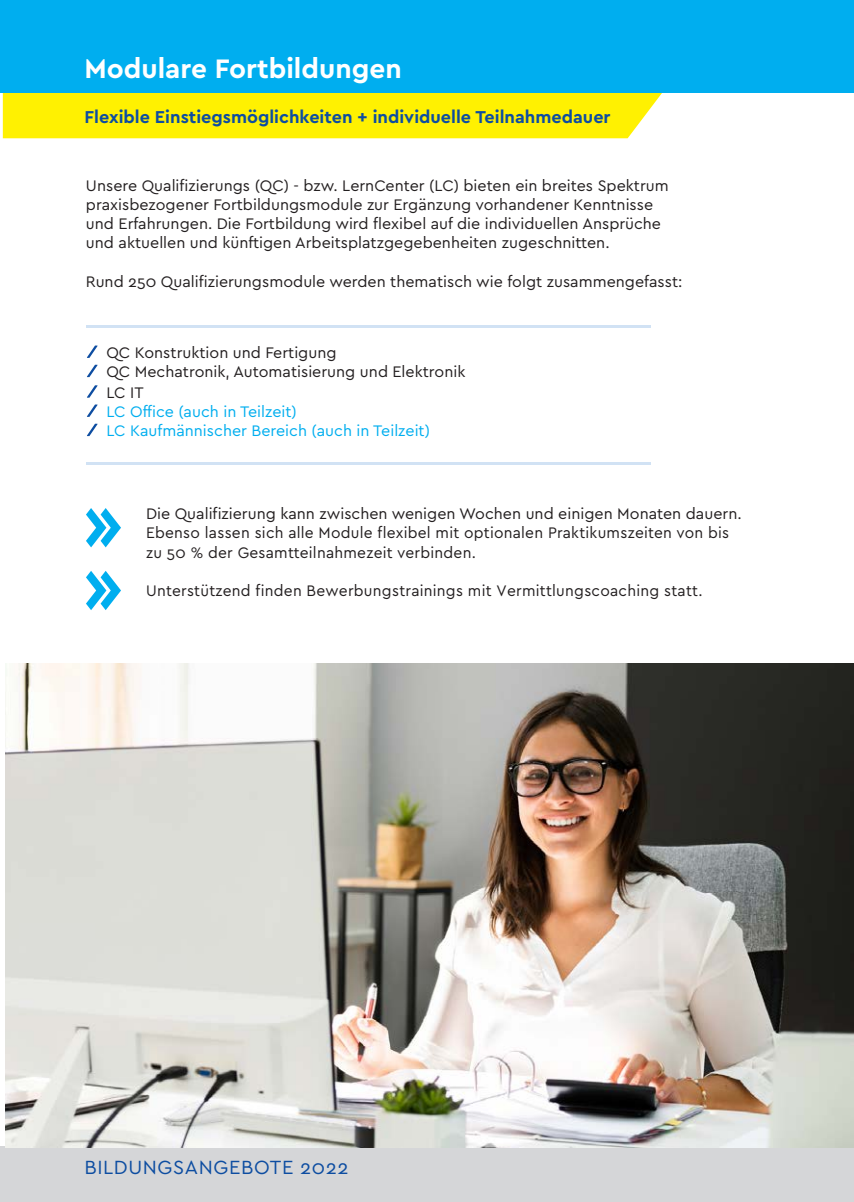
<style>
.page{position:relative;width:854px;height:1202px;background:#fff}
.page>*{position:absolute;margin:0;border:0;box-sizing:border-box;transform-origin:0 0}
.t1{font:700 28px "Cera Pro";color:#fff}
.t2{font:20px "Cera Pro";letter-spacing:.03em;color:#0d4da1}
.t3{font:700 18px "Cera Pro";color:#0d4da1}
.t4{font:16px/19.2px "Cera Pro";color:#231f20}
.t5{font:16px/19.2px "Cera Pro";color:#00aeef}
</style>
<div class="page">
<svg style="left:87px;top:346px;width:10px;height:12px"></svg>
<svg style="left:87px;top:365px;width:10px;height:12px"></svg>
<svg style="left:87px;top:385px;width:10px;height:13px"></svg>
<svg style="left:87px;top:404px;width:10px;height:13px"></svg>
<svg style="left:87px;top:424px;width:10px;height:12px"></svg>
<hr style="left:86px;top:325px;width:564px;height:2px;background:#d1e2f4">
<hr style="left:86px;top:462px;width:564px;height:2px;background:#d1e2f4">
<div style="left:0;top:1147px;width:853px;height:55px;background:#d5d6d8"></div>
<div style="left:3px;top:93px;width:658px;height:45px;background:#fff101"></div>
<div style="left:0;top:0;width:853px;height:93px;background:#00aeef"></div>
<img style="left:6px;top:663px;width:847px;height:484px">
<svg style="left:86px;top:508px;width:35px;height:39px"></svg>
<svg style="left:86px;top:571px;width:35px;height:39px"></svg>
<h1 class="t1" style="left:84px;top:50px;width:318px">Modulare Fortbildungen</h1>
<p class="t3" style="left:84px;top:105px;width:527px">Flexible Einstiegsmöglichkeiten + individuelle Teilnahmedauer</p>
<p class="t4" style="left:86px;top:175px;width:584px">Unsere Qualifizierungs (QC) - bzw. LernCenter (LC) bieten ein breites Spektrum praxisbezogener Fortbildungsmodule zur Ergänzung vorhandener Kenntnisse und Erfahrungen. Die Fortbildung wird flexibel auf die individuellen Ansprüche und aktuellen und künftigen Arbeitsplatzgegebenheiten zugeschnitten.</p>
<p class="t4" style="left:86px;top:271px;width:598px">Rund 250 Qualifizierungsmodule werden thematisch wie folgt zusammengefasst:</p>
<p class="t4" style="left:106px;top:342px;width:360px;line-height:19.8px">QC Konstruktion und Fertigung<br>QC Mechatronik, Automatisierung und Elektronik<br>LC IT</p>
<p class="t5" style="left:106px;top:401px;width:325px">LC Office (auch in Teilzeit)<br>LC Kaufmännischer Bereich (auch in Teilzeit)</p>
<p class="t4" style="left:146px;top:503px;width:597px">Die Qualifizierung kann zwischen wenigen Wochen und einigen Monaten dauern.<br>Ebenso lassen sich alle Module flexibel mit optionalen Praktikumszeiten von bis zu 50 % der Gesamtteilnahmezeit verbinden.</p>
<p class="t4" style="left:146px;top:580px;width:557px">Unterstützend finden Bewerbungstrainings mit Vermittlungscoaching statt.</p>
<p class="t2" style="left:84px;top:1154px;width:265px">BILDUNGSANGEBOTE 2022</p>
</div>
